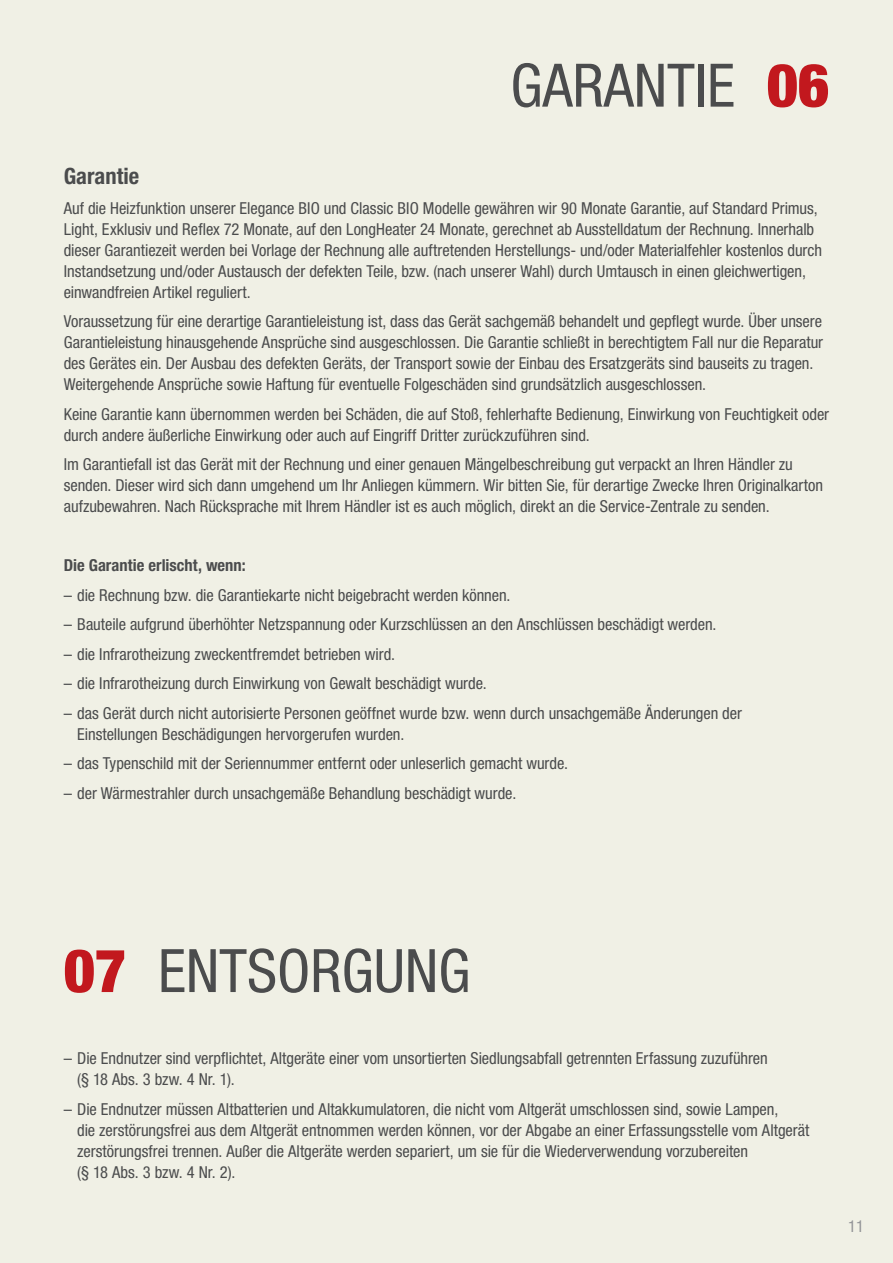
<style>
.page{position:relative;width:893px;height:1263px;background:#f0f0e5}
.page>*{position:absolute;margin:0;border:0;box-sizing:border-box;transform-origin:0 0}
.t1{font:condensed 60px "Helvetica Neue LT Std";color:#4b4c4d}
.t2{font:900 condensed 60px "Helvetica Neue LT Std";color:#c2181e}
.t3{font:700 condensed 22.5px "Helvetica Neue LT Std";color:#4b4c4d}
.t4{font:condensed 16.5px/21px "Helvetica Neue LT Std";letter-spacing:-.005em;color:#4b4c4d}
.t5{font:700 condensed 16.5px "Helvetica Neue LT Std";letter-spacing:.005em;color:#4b4c4d}
.t6{font:condensed 16.5px "Helvetica Neue LT Std";color:#939598}
</style>
<div class="page">
<h1 class="t1" style="left:510px;top:51px;width:226px">GARANTIE</h1>
<h1 class="t2" style="left:767px;top:48px;width:64px">06</h1>
<h2 class="t3" style="left:64px;top:162px;width:77px">Garantie</h2>
<p class="t4" style="left:64px;top:197px;width:760px">Auf die Heizfunktion unserer Elegance BIO und Classic BIO Modelle gewähren wir 90 Monate Garantie, auf Standard Primus, Light, Exklusiv und Reflex 72 Monate, auf den LongHeater 24 Monate, gerechnet ab Ausstelldatum der Rechnung. Innerhalb dieser Garantiezeit werden bei Vorlage der Rechnung alle auftretenden Herstellungs- und/oder Materialfehler kostenlos durch Instandsetzung und/oder Austausch der defekten Teile, bzw. (nach unserer Wahl) durch Umtausch in einen gleichwertigen, einwandfreien Artikel reguliert.</p>
<p class="t4" style="left:64px;top:311px;width:761px">Voraussetzung für eine derartige Garantieleistung ist, dass das Gerät sachgemäß behandelt und gepflegt wurde. Über unsere Garantieleistung hinausgehende Ansprüche sind ausgeschlossen. Die Garantie schließt in berechtigtem Fall nur die Reparatur des Gerätes ein. Der Ausbau des defekten Geräts, der Transport sowie der Einbau des Ersatzgeräts sind bauseits zu tragen.<br>Weitergehende Ansprüche sowie Haftung für eventuelle Folgeschäden sind grundsätzlich ausgeschlossen.</p>
<p class="t4" style="left:64px;top:403px;width:767px">Keine Garantie kann übernommen werden bei Schäden, die auf Stoß, fehlerhafte Bedienung, Einwirkung von Feuchtigkeit oder durch andere äußerliche Einwirkung oder auch auf Eingriff Dritter zurückzuführen sind.</p>
<p class="t4" style="left:64px;top:454px;width:761px">Im Garantiefall ist das Gerät mit der Rechnung und einer genauen Mängelbeschreibung gut verpackt an Ihren Händler zu senden. Dieser wird sich dann umgehend um Ihr Anliegen kümmern. Wir bitten Sie, für derartige Zwecke Ihren Originalkarton aufzubewahren. Nach Rücksprache mit Ihrem Händler ist es auch möglich, direkt an die Service-Zentrale zu senden.</p>
<p class="t5" style="left:64px;top:555px;width:183px">Die Garantie erlischt, wenn:</p>
<p class="t4" style="left:64px;top:584px;width:448px">– die Rechnung bzw. die Garantiekarte nicht beigebracht werden können.</p>
<p class="t4" style="left:64px;top:614px;width:654px">– Bauteile aufgrund überhöhter Netzspannung oder Kurzschlüssen an den Anschlüssen beschädigt werden.</p>
<p class="t4" style="left:64px;top:643px;width:333px">– die Infrarotheizung zweckentfremdet betrieben wird.</p>
<p class="t4" style="left:64px;top:673px;width:424px">– die Infrarotheizung durch Einwirkung von Gewalt beschädigt wurde.</p>
<p class="t4" style="left:77px;top:702px;width:666px;text-indent:-13px">– das Gerät durch nicht autorisierte Personen geöffnet wurde bzw. wenn durch unsachgemäße Änderungen der<br>Einstellungen Beschädigungen hervorgerufen wurden.</p>
<p class="t4" style="left:64px;top:753px;width:506px">– das Typenschild mit der Seriennummer entfernt oder unleserlich gemacht wurde.</p>
<p class="t4" style="left:64px;top:782px;width:454px">– der Wärmestrahler durch unsachgemäße Behandlung beschädigt wurde.</p>
<h1 class="t2" style="left:64px;top:934px;width:64px">07</h1>
<h1 class="t1" style="left:158px;top:936px;width:314px">ENTSORGUNG</h1>
<p class="t4" style="left:77px;top:1048px;width:692px;text-indent:-13px">– Die Endnutzer sind verpflichtet, Altgeräte einer vom unsortierten Siedlungsabfall getrennten Erfassung zuzuführen (§ 18 Abs. 3 bzw. 4 Nr. 1).</p>
<p class="t4" style="left:77px;top:1098px;width:734px;text-indent:-13px">– Die Endnutzer müssen Altbatterien und Altakkumulatoren, die nicht vom Altgerät umschlossen sind, sowie Lampen,<br>die zerstörungsfrei aus dem Altgerät entnommen werden können, vor der Abgabe an einer Erfassungsstelle vom Altgerät zerstörungsfrei trennen. Außer die Altgeräte werden separiert, um sie für die Wiederverwendung vorzubereiten<br>(§ 18 Abs. 3 bzw. 4 Nr. 2).</p>
<p class="t6" style="left:848px;top:1217px;width:17px">11</p>
</div>
